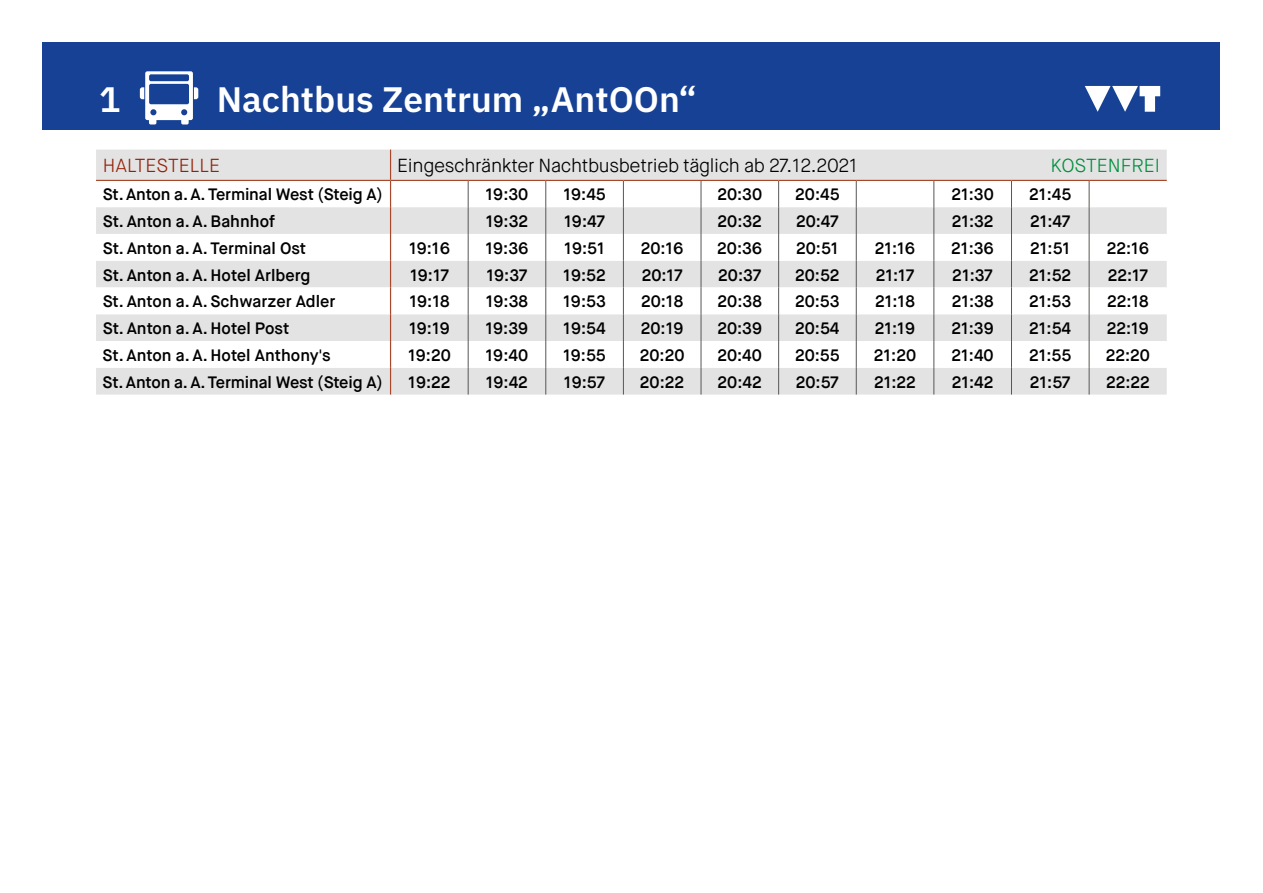
<style>
.page{position:relative;width:1263px;height:893px;background:#fff}
.page>*{position:absolute;margin:0;border:0;box-sizing:border-box;transform-origin:0 0}
.t1{font:600 35.4px "IBM Plex Sans";color:#fff}
.t2{font:300 18.9px "Maison Neue";letter-spacing:-.02em;color:#000}
.t3{font:300 18.9px "Maison Neue";color:#942109}
.t4{font:300 18.9px "Maison Neue";color:#008f3b}
.t5{font:600 16.5px "Maison Neue";color:#000}
</style>
<div class="page">
<div style="left:96px;top:150px;width:1071px;height:245px;background:#e3e3e3"></div>
<svg style="left:96px;top:181px;width:1071px;height:187px"></svg>
<svg style="left:468px;top:181px;width:1px;height:214px"></svg>
<svg style="left:545px;top:181px;width:1px;height:214px"></svg>
<svg style="left:623px;top:181px;width:1px;height:214px"></svg>
<svg style="left:701px;top:181px;width:1px;height:214px"></svg>
<svg style="left:778px;top:181px;width:1px;height:214px"></svg>
<svg style="left:856px;top:181px;width:1px;height:214px"></svg>
<svg style="left:934px;top:181px;width:1px;height:214px"></svg>
<svg style="left:1011px;top:181px;width:1px;height:214px"></svg>
<svg style="left:1089px;top:181px;width:1px;height:214px"></svg>
<hr style="left:390px;top:150px;width:1px;height:30px;background:#a84729">
<hr style="left:96px;top:180px;width:295px;height:1px;background:#a84729">
<hr style="left:391px;top:180px;width:77px;height:1px;background:#a84729">
<hr style="left:468px;top:180px;width:78px;height:1px;background:#a84729">
<hr style="left:546px;top:180px;width:77px;height:1px;background:#a84729">
<hr style="left:623px;top:180px;width:78px;height:1px;background:#a84729">
<hr style="left:701px;top:180px;width:78px;height:1px;background:#a84729">
<hr style="left:779px;top:180px;width:77px;height:1px;background:#a84729">
<hr style="left:856px;top:180px;width:78px;height:1px;background:#a84729">
<hr style="left:934px;top:180px;width:77px;height:1px;background:#a84729">
<hr style="left:1011px;top:180px;width:78px;height:1px;background:#a84729">
<hr style="left:1089px;top:180px;width:78px;height:1px;background:#a84729">
<svg style="left:390px;top:181px;width:1px;height:214px"></svg>
<div style="left:43px;top:43px;width:1177px;height:87px;background:#164194"></div>
<svg style="left:1085px;top:86px;width:75px;height:26px"></svg>
<svg style="left:140px;top:71px;width:58px;height:53px"></svg>
<h1 class="t1" style="left:99px;top:71px;width:23px">1</h1>
<h1 class="t1" style="left:217px;top:71px;width:482px">Nachtbus Zentrum „AntOOn“</h1>
<p class="t3" style="left:103px;top:154px;width:119px">HALTESTELLE</p>
<p class="t2" style="left:397px;top:154px;width:462px">Eingeschränkter Nachtbusbetrieb täglich ab 27.12.2021</p>
<p class="t4" style="left:1051px;top:154px;width:111px">KOSTENFREI</p>
<p class="t5" style="left:103px;top:184px;width:282px">St. Anton a. A. Terminal West (Steig A)</p>
<p class="t5" style="left:485px;top:184px;width:44px">19:30</p>
<p class="t5" style="left:563px;top:184px;width:44px">19:45</p>
<p class="t5" style="left:717px;top:184px;width:46px">20:30</p>
<p class="t5" style="left:795px;top:184px;width:46px">20:45</p>
<p class="t5" style="left:951px;top:184px;width:44px">21:30</p>
<p class="t5" style="left:1029px;top:184px;width:43px">21:45</p>
<p class="t5" style="left:103px;top:211px;width:174px">St. Anton a. A. Bahnhof</p>
<p class="t5" style="left:486px;top:211px;width:44px">19:32</p>
<p class="t5" style="left:564px;top:211px;width:42px">19:47</p>
<p class="t5" style="left:718px;top:211px;width:46px">20:32</p>
<p class="t5" style="left:796px;top:211px;width:44px">20:47</p>
<p class="t5" style="left:952px;top:211px;width:43px">21:32</p>
<p class="t5" style="left:1030px;top:211px;width:42px">21:47</p>
<p class="t5" style="left:103px;top:238px;width:205px">St. Anton a. A. Terminal Ost</p>
<p class="t5" style="left:409px;top:238px;width:43px">19:16</p>
<p class="t5" style="left:485px;top:238px;width:45px">19:36</p>
<p class="t5" style="left:564px;top:238px;width:42px">19:51</p>
<p class="t5" style="left:641px;top:238px;width:44px">20:16</p>
<p class="t5" style="left:717px;top:238px;width:47px">20:36</p>
<p class="t5" style="left:796px;top:238px;width:44px">20:51</p>
<p class="t5" style="left:875px;top:238px;width:42px">21:16</p>
<p class="t5" style="left:951px;top:238px;width:44px">21:36</p>
<p class="t5" style="left:1030px;top:238px;width:42px">21:51</p>
<p class="t5" style="left:1107px;top:238px;width:44px">22:16</p>
<p class="t5" style="left:103px;top:264px;width:209px">St. Anton a. A. Hotel Arlberg</p>
<p class="t5" style="left:410px;top:264px;width:40px">19:17</p>
<p class="t5" style="left:486px;top:264px;width:43px">19:37</p>
<p class="t5" style="left:563px;top:264px;width:44px">19:52</p>
<p class="t5" style="left:642px;top:264px;width:42px">20:17</p>
<p class="t5" style="left:718px;top:264px;width:44px">20:37</p>
<p class="t5" style="left:795px;top:264px;width:46px">20:52</p>
<p class="t5" style="left:876px;top:264px;width:40px">21:17</p>
<p class="t5" style="left:952px;top:264px;width:42px">21:37</p>
<p class="t5" style="left:1029px;top:264px;width:44px">21:52</p>
<p class="t5" style="left:1108px;top:264px;width:42px">22:17</p>
<p class="t5" style="left:103px;top:291px;width:234px">St. Anton a. A. Schwarzer Adler</p>
<p class="t5" style="left:409px;top:291px;width:42px">19:18</p>
<p class="t5" style="left:486px;top:291px;width:44px">19:38</p>
<p class="t5" style="left:563px;top:291px;width:44px">19:53</p>
<p class="t5" style="left:641px;top:291px;width:44px">20:18</p>
<p class="t5" style="left:718px;top:291px;width:46px">20:38</p>
<p class="t5" style="left:795px;top:291px;width:46px">20:53</p>
<p class="t5" style="left:875px;top:291px;width:41px">21:18</p>
<p class="t5" style="left:952px;top:291px;width:43px">21:38</p>
<p class="t5" style="left:1029px;top:291px;width:44px">21:53</p>
<p class="t5" style="left:1107px;top:291px;width:43px">22:18</p>
<p class="t5" style="left:103px;top:318px;width:188px">St. Anton a. A. Hotel Post</p>
<p class="t5" style="left:409px;top:318px;width:42px">19:19</p>
<p class="t5" style="left:485px;top:318px;width:44px">19:39</p>
<p class="t5" style="left:563px;top:318px;width:44px">19:54</p>
<p class="t5" style="left:641px;top:318px;width:44px">20:19</p>
<p class="t5" style="left:717px;top:318px;width:46px">20:39</p>
<p class="t5" style="left:795px;top:318px;width:46px">20:54</p>
<p class="t5" style="left:875px;top:318px;width:42px">21:19</p>
<p class="t5" style="left:951px;top:318px;width:44px">21:39</p>
<p class="t5" style="left:1029px;top:318px;width:43px">21:54</p>
<p class="t5" style="left:1107px;top:318px;width:44px">22:19</p>
<p class="t5" style="left:103px;top:345px;width:230px">St. Anton a. A. Hotel Anthony's</p>
<p class="t5" style="left:408px;top:345px;width:44px">19:20</p>
<p class="t5" style="left:485px;top:345px;width:44px">19:40</p>
<p class="t5" style="left:563px;top:345px;width:44px">19:55</p>
<p class="t5" style="left:640px;top:345px;width:46px">20:20</p>
<p class="t5" style="left:717px;top:345px;width:46px">20:40</p>
<p class="t5" style="left:795px;top:345px;width:46px">20:55</p>
<p class="t5" style="left:874px;top:345px;width:44px">21:20</p>
<p class="t5" style="left:951px;top:345px;width:44px">21:40</p>
<p class="t5" style="left:1029px;top:345px;width:44px">21:55</p>
<p class="t5" style="left:1106px;top:345px;width:46px">22:20</p>
<p class="t5" style="left:103px;top:371px;width:282px">St. Anton a. A. Terminal West (Steig A)</p>
<p class="t5" style="left:408px;top:371px;width:44px">19:22</p>
<p class="t5" style="left:486px;top:371px;width:44px">19:42</p>
<p class="t5" style="left:564px;top:371px;width:43px">19:57</p>
<p class="t5" style="left:640px;top:371px;width:46px">20:22</p>
<p class="t5" style="left:718px;top:371px;width:46px">20:42</p>
<p class="t5" style="left:796px;top:371px;width:45px">20:57</p>
<p class="t5" style="left:874px;top:371px;width:43px">21:22</p>
<p class="t5" style="left:952px;top:371px;width:43px">21:42</p>
<p class="t5" style="left:1030px;top:371px;width:42px">21:57</p>
<p class="t5" style="left:1106px;top:371px;width:45px">22:22</p>
</div>
